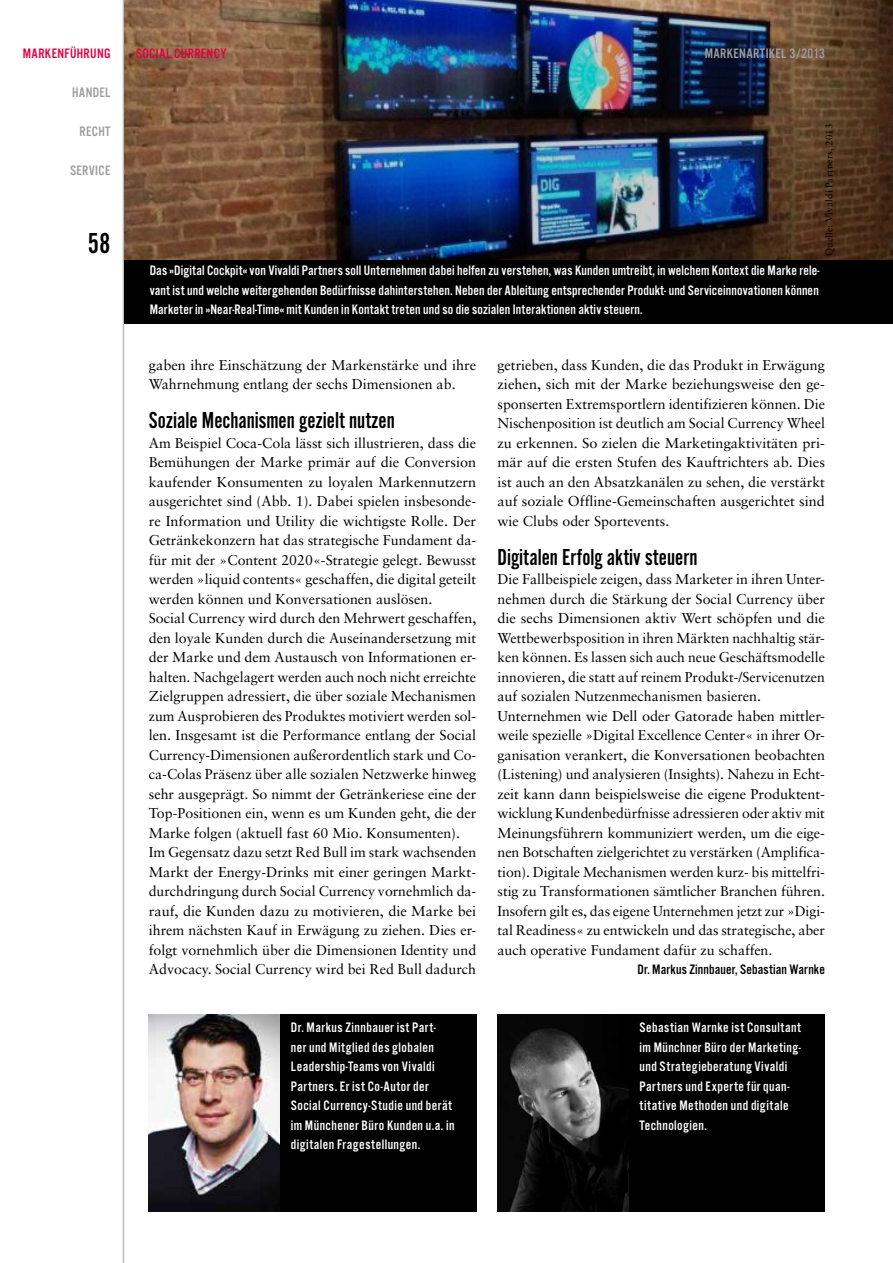
<style>
.page{position:relative;width:893px;height:1263px;background:#fff}
.page>*{position:absolute;margin:0;border:0;box-sizing:border-box;transform-origin:0 0}
.t1{font:30px "Alternate Got No 2 D";color:#000}
.t2{font:24px "Alternate Got No 2 D";color:#000}
.t3{font:14.25px/19.5px "Sabon";color:#000}
.t4{font:14.25px/19.5px "Alternate Got No 3 D";letter-spacing:.03em;color:#fff}
.t5{font:14.25px "Alternate Got No 3 D";letter-spacing:.025em;color:#9c9e9f}
.t6{font:14.25px "Alternate Got No 3 D";letter-spacing:.01em;color:#000}
.t7{font:14.25px "Alternate Got No 3 D";letter-spacing:.025em;color:#e20040}
.t8{font:9.75px "Sabon";letter-spacing:.02em;color:#000}
</style>
<div class="page">
<hr style="left:123px;top:0;width:1px;height:1263px;background:#bbbdbe">
<div style="left:627px;top:1015px;width:198px;height:197px;background:#000"></div>
<div style="left:278px;top:1015px;width:198px;height:197px;background:#000"></div>
<img style="left:497px;top:1015px;width:131px;height:197px">
<img style="left:149px;top:1015px;width:131px;height:197px">
<img style="left:124px;top:0;width:769px;height:260px">
<div style="left:124px;top:260px;width:769px;height:64px;background:#000"></div>
<p class="t7" style="left:23px;top:46px;width:89px">MARKENFÜHRUNG</p>
<p class="t5" style="left:72px;top:85px;width:39px">HANDEL</p>
<p class="t5" style="left:79px;top:124px;width:32px">RECHT</p>
<p class="t5" style="left:70px;top:163px;width:42px">SERVICE</p>
<p class="t1" style="left:88px;top:227px;width:24px">58</p>
<p class="t7" style="left:136px;top:46px;width:46px">social currency</p>
<p class="t5" style="left:705px;top:46px;width:17px">Markenar</p>
<p class="t5" style="left:760px;top:46px;width:66px">tikel 3/2013</p>
<p class="t8" style="left:823px;top:256px;width:134px;rotate:-90deg">Quelle: Vivaldi Partners, 2013</p>
<p class="t4" style="left:150px;top:261px;width:671px;text-align:justify">Das »Digital Cockpit« von Vivaldi Partners soll Unternehmen dabei helfen zu verstehen, was Kunden umtreibt, in welchem Kontext die Marke rele&shy;vant ist und welche weitergehenden Bedürfnisse dahinterstehen. Neben der Ableitung entsprechender Produkt- und Serviceinnovationen können Marketer in »Near-Real-Time« mit Kunden in Kontakt treten und so die sozialen Interaktionen aktiv steuern.</p>
<p class="t3" style="left:149px;top:355px;width:329px">gaben ihre Einschätzung der Markenstärke und ihre<br>Wahrnehmung entlang der sechs Dimensionen ab.</p>
<p class="t2" style="left:149px;top:408px;width:248px">Soziale Mechanismen gezielt nutzen</p>
<p class="t3" style="left:149px;top:433px;width:329px">Am Beispiel Coca-Cola lässt sich illustrieren, dass die Bemühungen der Marke primär auf die Conversion kaufender Konsumenten zu loyalen Markennutzern ausgerichtet sind (Abb. 1). Dabei spielen insbesonde&shy;re Information und Utility die wichtigste Rolle. Der Getränkekonzern hat das strategische Fundament da&shy;für mit der »Content 2020«-Strategie gelegt. Bewusst werden »liquid contents« geschaffen, die digital geteilt werden können und Konversationen auslösen.<br>Social Currency wird durch den Mehrwert geschaffen, den loyale Kunden durch die Auseinandersetzung mit der Marke und dem Austausch von Informationen er&shy;halten. Nachgelagert werden auch noch nicht erreichte Zielgruppen adressiert, die über soziale Mechanismen zum Ausprobieren des Produktes motiviert werden sol&shy;len. Insgesamt ist die Performance entlang der Social Currency-Dimensionen außerordentlich stark und Co&shy;ca-Colas Präsenz über alle sozialen Netzwerke hinweg sehr ausgeprägt. So nimmt der Getränkeriese eine der Top-Positionen ein, wenn es um Kunden geht, die der Marke folgen (aktuell fast 60 Mio. Konsumenten).<br>Im Gegensatz dazu setzt Red Bull im stark wachsenden Markt der Energy-Drinks mit einer geringen Markt&shy;durchdringung durch Social Currency vornehmlich da&shy;rauf, die Kunden dazu zu motivieren, die Marke bei ihrem nächsten Kauf in Erwägung zu ziehen. Dies er&shy;folgt vornehmlich über die Dimensionen Identity und Advocacy. Social Currency wird bei Red Bull dadurch</p>
<p class="t4" style="left:291px;top:1018px;width:165px">Dr. Markus Zinnbauer ist Part&shy;ner und Mitglied des globalen<br>Leadership-Teams von Vivaldi<br>Partners. Er ist Co-Autor der<br>Social Currency-Studie und berät im Münchener Büro Kunden u.a. in digitalen Fragestellungen.</p>
<p class="t3" style="left:497px;top:355px;width:329px;text-align:justify">getrieben, dass Kunden, die das Produkt in Erwägung ziehen, sich mit der Marke beziehungsweise den ge&shy;sponserten Extremsportlern identifizieren können. Die Nischenposition ist deutlich am Social Currency Wheel zu erkennen. So zielen die Marketingaktivitäten pri&shy;mär auf die ersten Stufen des Kauftrichters ab. Dies ist auch an den Absatzkanälen zu sehen, die verstärkt auf soziale Offline-Gemeinschaften ausgerichtet sind wie Clubs oder Sportevents.</p>
<p class="t2" style="left:497px;top:544px;width:201px">Digitalen Erfolg aktiv steuern</p>
<p class="t3" style="left:497px;top:569px;width:329px">Die Fallbeispiele zeigen, dass Marketer in ihren Unter-</p>
<p class="t3" style="left:497px;top:589px;width:329px">nehmen durch die Stärkung der Social Currency über</p>
<p class="t3" style="left:497px;top:608px;width:329px">die sechs Dimensionen aktiv Wert schöpfen und die</p>
<p class="t3" style="left:497px;top:628px;width:329px">Wettbewerbsposition in ihren Märkten nachhaltig stär-</p>
<p class="t3" style="left:497px;top:647px;width:329px">ken können. Es lassen sich auch neue Geschäftsmodelle</p>
<p class="t3" style="left:497px;top:667px;width:329px">innovieren, die statt auf reinem Produkt-/Servicenutzen</p>
<p class="t3" style="left:497px;top:686px;width:265px">auf sozialen Nutzenmechanismen basieren.</p>
<p class="t3" style="left:497px;top:706px;width:329px">Unternehmen wie Dell oder Gatorade haben mittler-</p>
<p class="t3" style="left:497px;top:725px;width:329px">weile spezielle »Digital Excellence Center« in ihrer Or-</p>
<p class="t3" style="left:497px;top:745px;width:329px">ganisation verankert, die Konversationen beobachten</p>
<p class="t3" style="left:497px;top:764px;width:329px">(Listening) und analysieren (Insights). Nahezu in Echt-</p>
<p class="t3" style="left:497px;top:784px;width:329px">zeit kann dann beispielsweise die eigene Produktent-</p>
<p class="t3" style="left:497px;top:803px;width:329px">wicklung Kundenbedürfnisse adressieren oder aktiv mit</p>
<p class="t3" style="left:497px;top:823px;width:329px">Meinungsführern kommuniziert werden, um die eige-</p>
<p class="t3" style="left:497px;top:842px;width:329px">nen Botschaften zielgerichtet zu verstärken (Amplifica-</p>
<p class="t3" style="left:497px;top:862px;width:329px">tion). Digitale Mechanismen werden kurz- bis mittelfri-</p>
<p class="t3" style="left:497px;top:881px;width:329px">stig zu Transformationen sämtlicher Branchen führen.</p>
<p class="t3" style="left:497px;top:901px;width:329px">Insofern gilt es, das eigene Unternehmen jetzt zur »Digi-</p>
<p class="t3" style="left:497px;top:920px;width:329px">tal Readiness« zu entwickeln und das strategische, aber</p>
<p class="t3" style="left:497px;top:940px;width:276px">auch operative Fundament dafür zu schaffen.</p>
<p class="t6" style="left:637px;top:962px;width:189px">Dr. Markus Zinnbauer, Sebastian Warnke</p>
<p class="t4" style="left:639px;top:1018px;width:163px">Sebastian Warnke ist Consultant im Münchner Büro der Marketing&shy;und Strategieberatung Vivaldi<br>Partners und Experte für quan&shy;titative Methoden und digitale<br>Technologien.</p>
</div>
